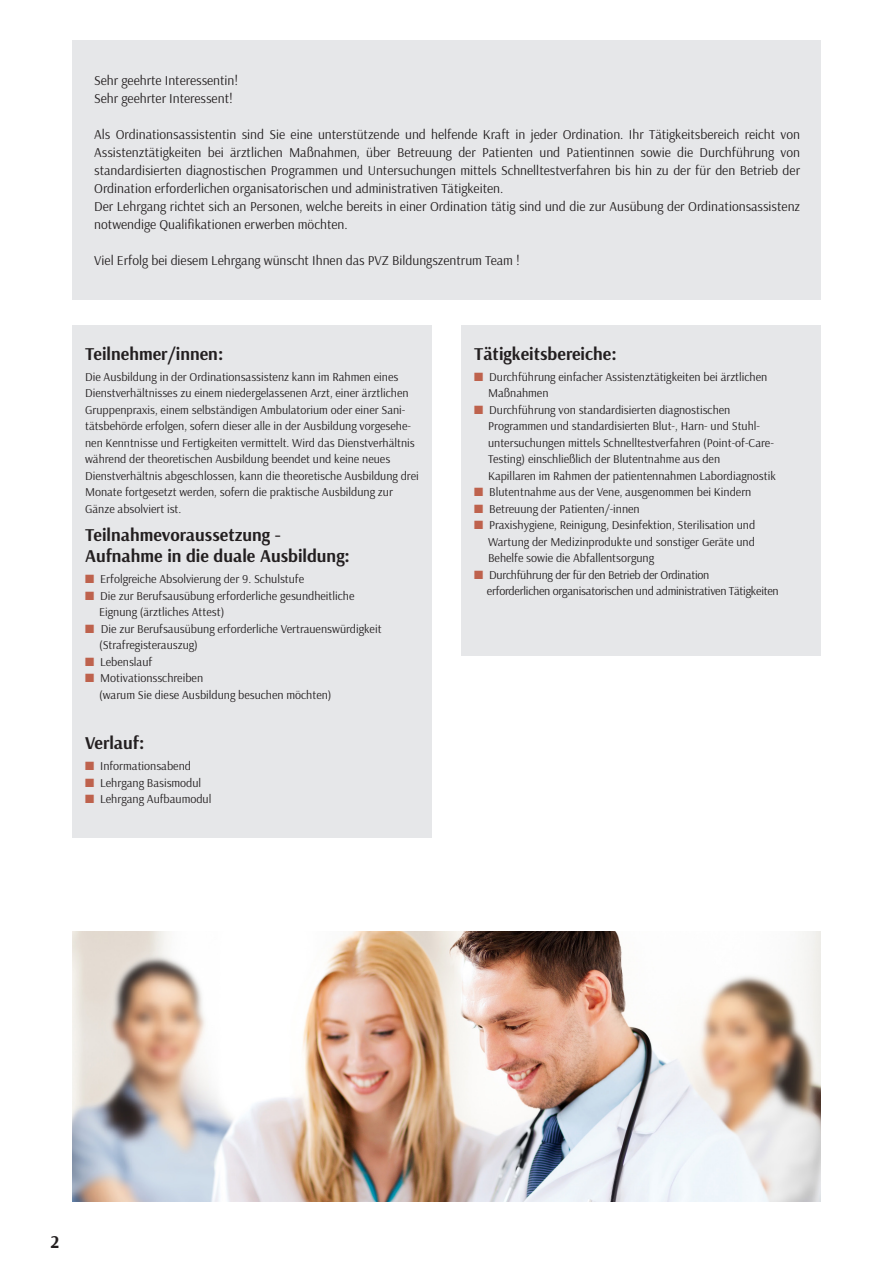
<style>
.page{position:relative;width:893px;height:1263px;background:#fff}
.page>*{position:absolute;margin:0;border:0;box-sizing:border-box;transform-origin:0 0}
.t1{font:700 18px/21px "Arsenal";color:#231f20}
.t2{font:13.5px/18px "Arsenal";color:#231f20}
.t3{font:12px/16.5px "Arsenal";color:#231f20}
.t4{font:12px/16.5px "Arsenal";letter-spacing:-.02em;color:#231f20}
.s1{color:#be624d}
</style>
<div class="page">
<div style="left:72px;top:40px;width:749px;height:260px;background:#e6e7e9"></div>
<div style="left:72px;top:325px;width:360px;height:512px;background:#e6e7e9"></div>
<div style="left:461px;top:325px;width:360px;height:330px;background:#e6e7e9"></div>
<img style="left:72px;top:931px;width:749px;height:270px">
<p class="t2" style="left:94px;top:71px;width:146px">Sehr geehrte Interessentin!<br>Sehr geehrter Interessent!</p>
<p class="t2" style="left:94px;top:125px;width:707px">Als Ordinationsassistentin sind Sie eine unterstützende und helfende Kraft in jeder Ordination. Ihr Tätigkeitsbereich reicht von Assistenztätigkeiten bei ärztlichen Maßnahmen, über Betreuung der Patienten und Patientinnen sowie die Durchführung von standardisierten diagnostischen Programmen und Untersuchungen mittels Schnelltestverfahren bis hin zu der für den Betrieb der Ordination erforderlichen organisatorischen und administrativen Tätigkeiten.<br>Der Lehrgang richtet sich an Personen, welche bereits in einer Ordination tätig sind und die zur Ausübung der Ordinationsassistenz notwendige Qualifikationen erwerben möchten.</p>
<p class="t2" style="left:94px;top:251px;width:427px">Viel Erfolg bei diesem Lehrgang wünscht Ihnen das PVZ Bildungszentrum Team !</p>
<h1 class="t1" style="left:85px;top:343px;width:140px">Teilnehmer/innen:</h1>
<p class="t3" style="left:85px;top:368px;width:335px">Die Ausbildung in der Ordinationsassistenz kann im Rahmen eines Dienstverhältnisses zu einem niedergelassenen Arzt, einer ärztlichen Gruppenpraxis, einem selbständigen Ambulatorium oder einer Sani&shy;tätsbehörde erfolgen, sofern dieser alle in der Ausbildung vorgesehe&shy;nen Kenntnisse und Fertigkeiten vermittelt. Wird das Dienstverhältnis während der theoretischen Ausbildung beendet und keine neues Dienstverhältnis abgeschlossen, kann die theoretische Ausbildung drei Monate fortgesetzt werden, sofern die praktische Ausbildung zur Gänze absolviert ist.</p>
<h1 class="t1" style="left:85px;top:524px;width:266px">Teilnahmevoraussetzung -<br>Aufnahme in die duale Ausbildung:</h1>
<p class="t3" style="left:85px;top:570px;width:221px"><span class="s1">■</span> Erfolgreiche Absolvierung der 9. Schulstufe</p>
<p class="t3" style="left:99px;top:587px;width:257px;text-indent:-14px"><span class="s1">■</span> Die zur Berufsausübung erforderliche gesundheitliche<br>Eignung (ärztliches Attest)</p>
<p class="t3" style="left:99px;top:620px;width:284px;text-indent:-14px"><span class="s1">■</span> Die zur Berufsausübung erforderliche Vertrauenswürdigkeit (Strafregisterauszug)</p>
<p class="t3" style="left:85px;top:653px;width:69px"><span class="s1">■</span> Lebenslauf</p>
<p class="t3" style="left:99px;top:669px;width:234px;text-indent:-14px"><span class="s1">■</span> Motivationsschreiben<br>(warum Sie diese Ausbildung besuchen möchten)</p>
<h1 class="t1" style="left:85px;top:732px;width:61px">Verlauf:</h1>
<p class="t3" style="left:85px;top:757px;width:107px"><span class="s1">■</span> Informationsabend</p>
<p class="t3" style="left:85px;top:774px;width:118px"><span class="s1">■</span> Lehrgang Basismodul</p>
<p class="t3" style="left:85px;top:790px;width:128px"><span class="s1">■</span> Lehrgang Aufbaumodul</p>
<h1 class="t1" style="left:474px;top:343px;width:144px">Tätigkeitsbereiche:</h1>
<p class="t3" style="left:488px;top:368px;width:281px;text-indent:-14px"><span class="s1">■</span> Durchführung einfacher Assistenztätigkeiten bei ärztlichen<br>Maßnahmen</p>
<p class="t3" style="left:488px;top:401px;width:289px;text-indent:-14px"><span class="s1">■</span> Durchführung von standardisierten diagnostischen Programmen und standardisierten Blut-, Harn- und Stuhl&shy;untersuchungen mittels Schnelltestverfahren (Point-of-Care-Testing) einschließlich der Blutentnahme aus den<br>Kapillaren im Rahmen der patientennahmen Labordiagnostik</p>
<p class="t3" style="left:474px;top:484px;width:279px"><span class="s1">■</span> Blutentnahme aus der Vene, ausgenommen bei Kindern</p>
<p class="t3" style="left:474px;top:500px;width:167px"><span class="s1">■</span> Betreuung der Patienten/-innen</p>
<p class="t3" style="left:488px;top:517px;width:269px;text-align:justify;text-indent:-14px"><span class="s1">■</span> Praxishygiene, Reinigung, Desinfektion, Sterilisation und Wartung der Medizinprodukte und sonstiger Geräte und Behelfe sowie die Abfallentsorgung</p>
<p class="t4" style="left:487px;top:566px;width:293px;text-indent:-13px"><span class="s1">■</span> Durchführung der für den Betrieb der Ordination<br>erforderlichen organisatorischen und administrativen Tätigkeiten</p>
<h1 class="t1" style="left:50px;top:1231px;width:10px">2</h1>
</div>
